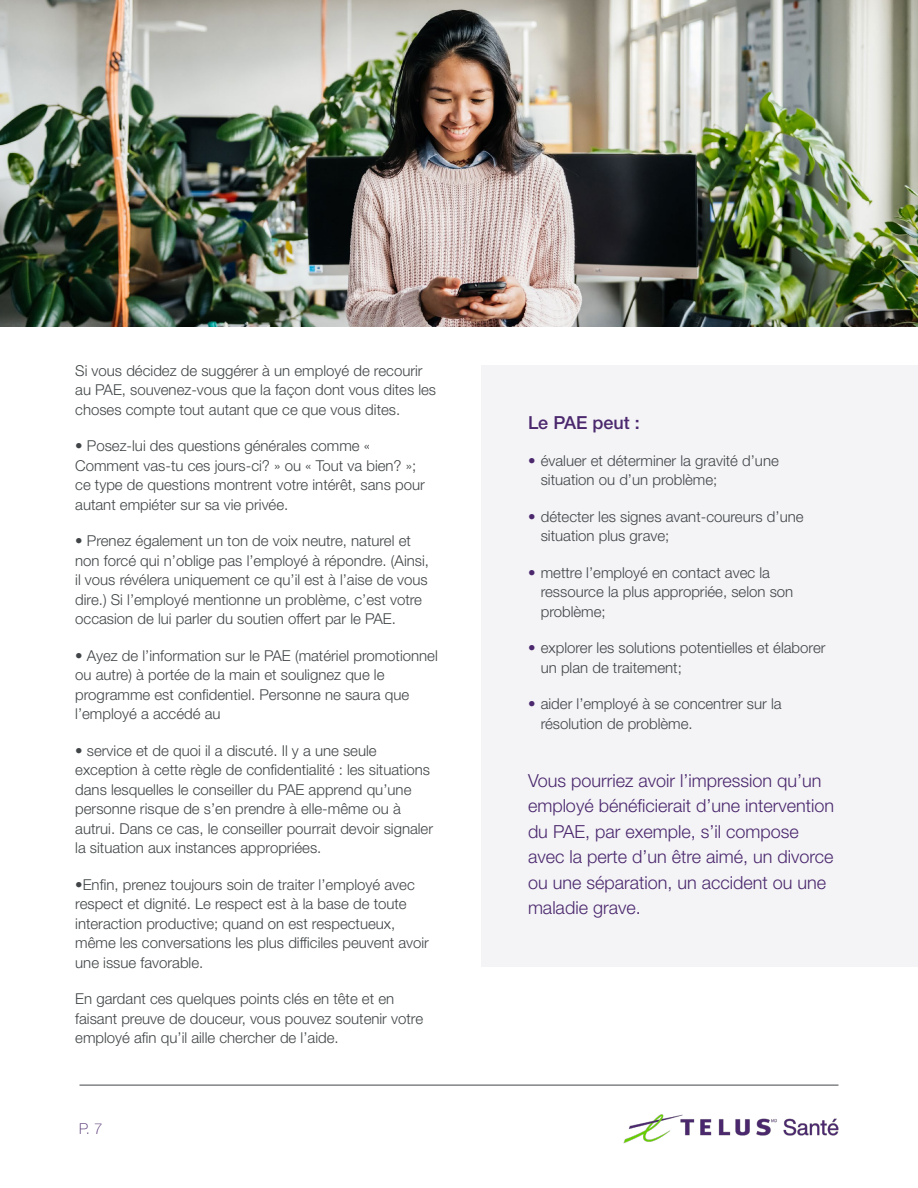
<style>
.page{position:relative;width:918px;height:1188px;background:#fff}
.page>*{position:absolute;margin:0;border:0;box-sizing:border-box;transform-origin:0 0}
.t1{font:300 18px/25.5px "Helvetica Neue LT Std";color:#4b286d}
.t2{font:500 18px "Helvetica Neue LT Std";color:#4b286d}
.t3{font:300 15px/19.5px "Helvetica Neue LT Std";color:#414547}
.t4{font:100 15px "Helvetica Neue LT Std";color:#4b286c}
.s1{color:#4b286d}
</style>
<div class="page">
<img style="left:623px;top:1114px;width:216px;height:30px">
<hr style="left:80px;top:1085px;width:758px;height:1px;background:#414547">
<div style="left:482px;top:365px;width:436px;height:601px;background:#f4f4f7"></div>
<img style="left:0;top:0;width:918px;height:326px">
<p class="t3" style="left:75px;top:360px;width:362px">Si vous décidez de suggérer à un employé de recourir au PAE, souvenez-vous que la façon dont vous dites les choses compte tout autant que ce que vous dites.</p>
<p class="t3" style="left:75px;top:436px;width:351px">• Posez-lui des questions générales comme « Comment vas-tu ces jours-ci? » ou « Tout va bien? »; ce type de questions montrent votre intérêt, sans pour autant empiéter sur sa vie privée.</p>
<p class="t3" style="left:75px;top:531px;width:355px">• Prenez également un ton de voix neutre, naturel et non forcé qui n’oblige pas l’employé à répondre. (Ainsi, il vous révélera uniquement ce qu’il est à l’aise de vous dire.) Si l’employé mentionne un problème, c’est votre occasion de lui parler du soutien offert par le PAE.</p>
<p class="t3" style="left:75px;top:645px;width:364px">• Ayez de l’information sur le PAE (matériel promotionnel ou autre) à portée de la main et soulignez que le programme est confidentiel. Personne ne saura que l’employé a accédé au</p>
<p class="t3" style="left:75px;top:740px;width:359px">• service et de quoi il a discuté. Il y a une seule exception à cette règle de confidentialité : les situations dans lesquelles le conseiller du PAE apprend qu’une personne risque de s’en prendre à elle-même ou à autrui. Dans ce cas, le conseiller pourrait devoir signaler la situation aux instances appropriées.</p>
<p class="t3" style="left:75px;top:874px;width:355px">•Enfin, prenez toujours soin de traiter l’employé avec respect et dignité. Le respect est à la base de toute interaction productive; quand on est respectueux, même les conversations les plus difficiles peuvent avoir une issue favorable.</p>
<p class="t3" style="left:75px;top:989px;width:349px">En gardant ces quelques points clés en tête et en faisant preuve de douceur, vous pouvez soutenir votre employé afin qu’il aille chercher de l’aide.</p>
<p class="t4" style="left:79px;top:1120px;width:25px">P. 7</p>
<p class="t2" style="left:528px;top:412px;width:113px">Le PAE peut :</p>
<p class="t3" style="left:541px;top:450px;width:240px;text-indent:-13px"><span class="s1">•</span> évaluer et déterminer la gravité d’une situation ou d’un problème;</p>
<p class="t3" style="left:541px;top:506px;width:264px;text-indent:-13px"><span class="s1">•</span> détecter les signes avant-coureurs d’une situation plus grave;</p>
<p class="t3" style="left:541px;top:562px;width:254px;text-indent:-13px"><span class="s1">•</span> mettre l’employé en contact avec la ressource la plus appropriée, selon son problème;</p>
<p class="t3" style="left:541px;top:638px;width:286px;text-indent:-13px"><span class="s1">•</span> explorer les solutions potentielles et élaborer un plan de traitement;</p>
<p class="t3" style="left:541px;top:694px;width:242px;text-indent:-13px"><span class="s1">•</span> aider l’employé à se concentrer sur la résolution de problème.</p>
<p class="t1" style="left:528px;top:767px;width:308px">Vous pourriez avoir l’impression qu’un employé bénéficierait d’une intervention du PAE, par exemple, s’il compose avec la perte d’un être aimé, un divorce ou une séparation, un accident ou une maladie grave.</p>
</div>
